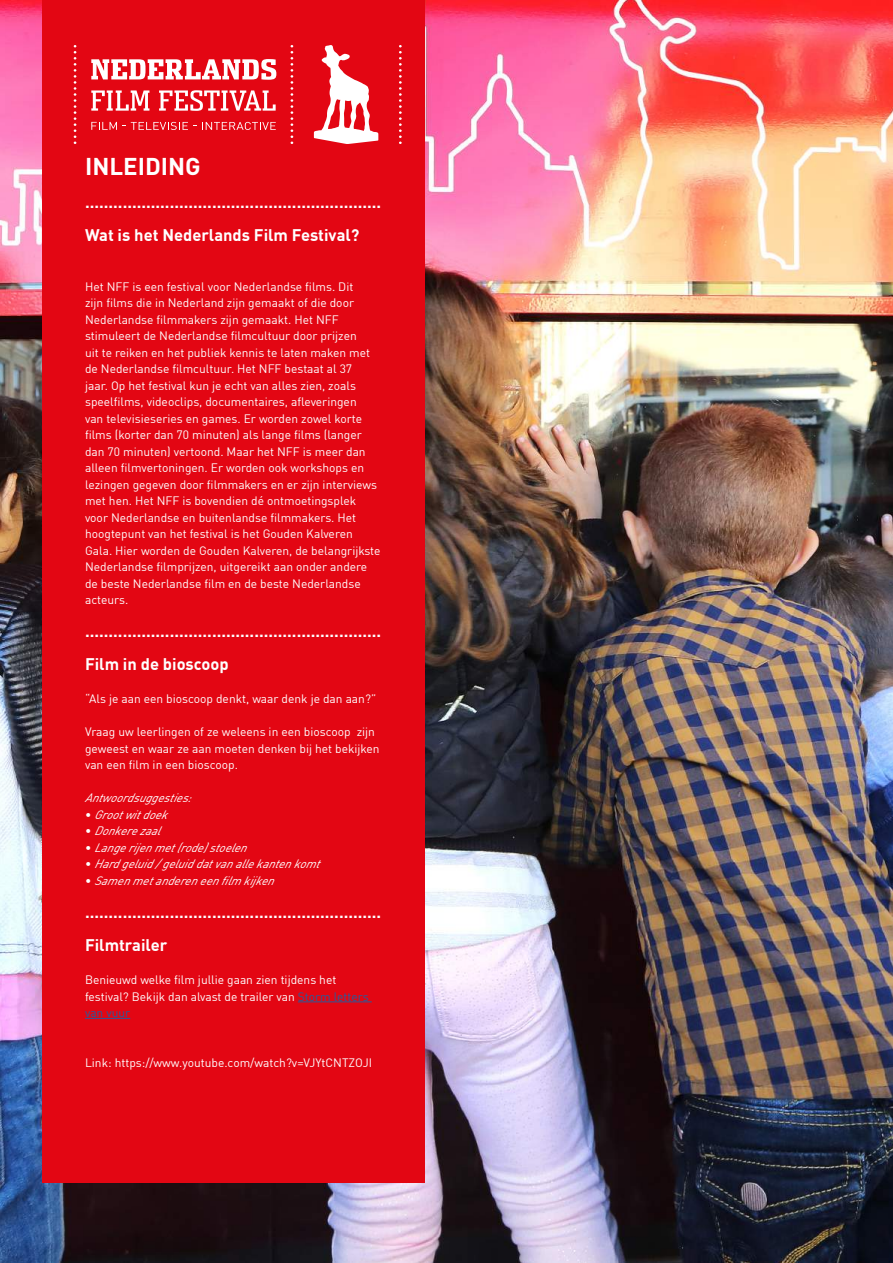
<style>
.page{position:relative;width:893px;height:1263px;background:#fff}
.page>*{position:absolute;margin:0;border:0;box-sizing:border-box;transform-origin:0 0}
.t1{font:700 24px "DIN Pro";color:#fff}
.t2{font:700 16.5px/33px "DIN Offc";color:#fff}
.t3{font:12px/16.5px "DIN Offc";color:#fff}
.t4{font:italic 12px "DIN Offc";color:#fff}
.s1{font-style:normal}
.s2{color:#275b9b}
</style>
<div class="page">
<img style="left:0;top:0;width:893px;height:1263px">
<div style="left:43px;top:0;width:382px;height:1182px;background:#e30613"></div>
<hr style="left:298px;top:1001px;width:74px;height:1px;background:#275b9b">
<hr style="left:85px;top:1018px;width:45px;height:1px;background:#275b9b">
<svg style="left:74px;top:45px;width:328px;height:99px"></svg>
<h1 class="t1" style="left:85px;top:147px;width:117px">INLEIDING</h1>
<h2 class="t2" style="left:85px;top:185px;width:298px">...............................................................<br>Wat is het Nederlands Film Festival?</h2>
<p class="t3" style="left:85px;top:278px;width:297px">Het NFF is een festival voor Nederlandse films. Dit<br>zijn films die in Nederland zijn gemaakt of die door Nederlandse filmmakers zijn gemaakt. Het NFF stimuleert de Nederlandse filmcultuur door prijzen<br>uit te reiken en het publiek kennis te laten maken met de Nederlandse filmcultuur. Het NFF bestaat al 37<br>jaar. Op het festival kun je echt van alles zien, zoals speelfilms, videoclips, documentaires, afleveringen<br>van televisieseries en games. Er worden zowel korte films (korter dan 70 minuten) als lange films (langer dan 70 minuten) vertoond. Maar het NFF is meer dan alleen filmvertoningen. Er worden ook workshops en lezingen gegeven door filmmakers en er zijn interviews met hen. Het NFF is bovendien dé ontmoetingsplek voor Nederlandse en buitenlandse filmmakers. Het hoogtepunt van het festival is het Gouden Kalveren Gala. Hier worden de Gouden Kalveren, de belangrijkste Nederlandse filmprijzen, uitgereikt aan onder andere de beste Nederlandse film en de beste Nederlandse acteurs.</p>
<h2 class="t2" style="left:85px;top:614px;width:298px">...............................................................<br>Film in de bioscoop</h2>
<p class="t3" style="left:85px;top:691px;width:293px">“Als je aan een bioscoop denkt, waar denk je dan aan?”</p>
<p class="t3" style="left:85px;top:724px;width:296px">Vraag uw leerlingen of ze weleens in een bioscoop zijn geweest en waar ze aan moeten denken bij het bekijken van een film in een bioscoop.</p>
<p class="t4" style="left:85px;top:791px;width:112px">Antwoordsugg esties:</p>
<p class="t4" style="left:85px;top:807px;width:88px"><span class="s1">•</span> Grootwitdoek</p>
<p class="t4" style="left:85px;top:824px;width:81px"><span class="s1">•</span> Donkerezaal</p>
<p class="t4" style="left:85px;top:840px;width:167px"><span class="s1">•</span> Lang erijenmet(rode)stoelen</p>
<p class="t4" style="left:85px;top:857px;width:240px"><span class="s1">•</span> Hardgeluid/ geluiddatvanallekantenkomt</p>
<p class="t4" style="left:85px;top:873px;width:194px"><span class="s1">•</span> Samenmetandereneenfilm kijken</p>
<h2 class="t2" style="left:85px;top:895px;width:298px">...............................................................<br>Filmtrailer</h2>
<p class="t3" style="left:85px;top:971px;width:285px">Benieuwd welke film jullie gaan zien tijdens het festival? Bekijk dan alvast de trailer van <span class="s2">Storm letters van vuur</span></p>
<p class="t3" style="left:85px;top:1054px;width:288px">Link: https://www.youtube.com/watch?v=VJYtCNTZOJI</p>
</div>
